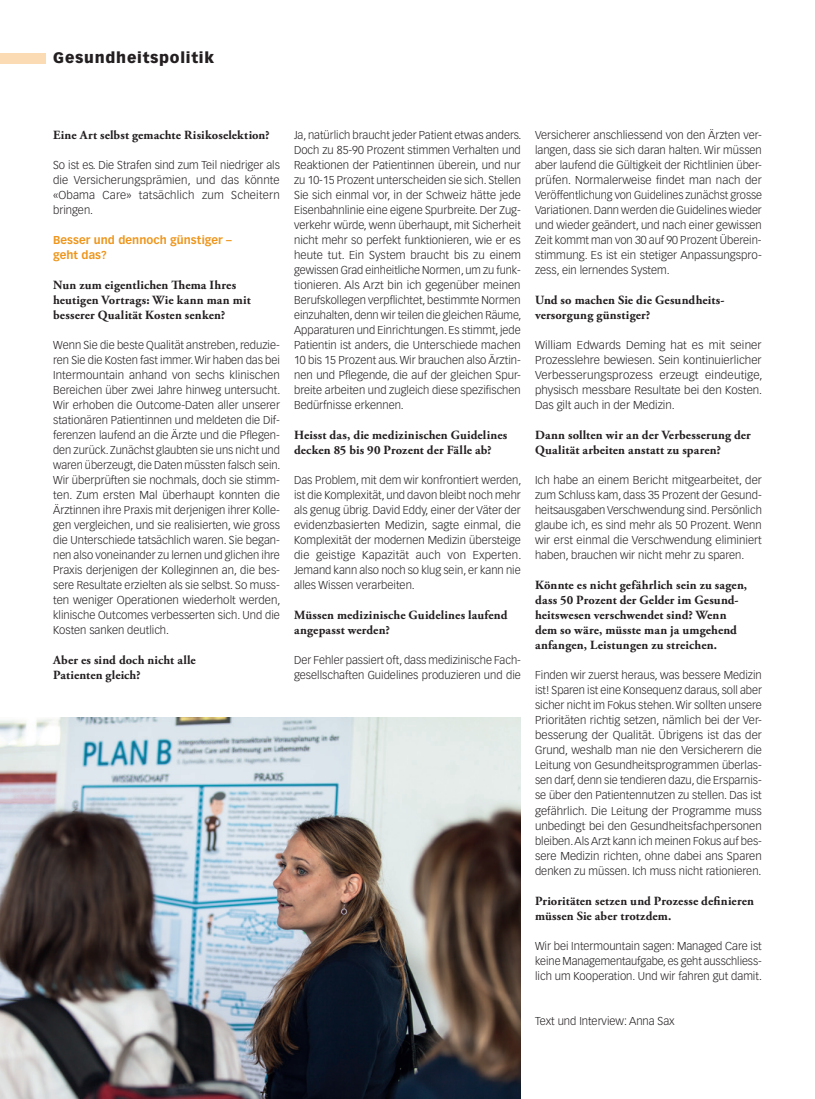
<style>
.page{position:relative;width:815px;height:1099px;background:#fff}
.page>*{position:absolute;margin:0;border:0;box-sizing:border-box;transform-origin:0 0}
.t1{font:900 15px "Vectora LT Std";letter-spacing:.05em;color:#231f20}
.t2{font:700 12.5px/15px "Adobe Garamond Pro";letter-spacing:.01em;color:#231f20}
.t3{font:300 11.25px/15px "Vectora LT Std";color:#231f20;text-align:justify}
.t4{font:300 11.25px/15px "Vectora LT Std";color:#231f20;text-align:justify;scale:1.04 1}
.t5{font:700 11.25px/15px "Vectora LT Std";letter-spacing:.005em;color:#ee961c}
</style>
<div class="page">
<div style="left:0;top:53px;width:45px;height:10px;background:#fbdbb3"></div>
<img style="left:0;top:718px;width:521px;height:380px">
<h1 class="t1" style="left:53px;top:49px;width:162px">Gesundheitspolitik</h1>
<p class="t2" style="left:53px;top:128px;width:218px">Eine Art selbst gemachte Risikoselektion?</p>
<p class="t3" style="left:53px;top:158px;width:228px">So ist es. Die Strafen sind zum Teil niedriger als die Versicherungsprämien, und das könnte «Obama Care» tatsächlich zum Scheitern bringen.</p>
<p class="t5" style="left:53px;top:233px;width:180px">Besser und dennoch günstiger – geht das?</p>
<p class="t2" style="left:53px;top:278px;width:199px">Nun zum eigentlichen Thema Ihres heutigen Vortrags: Wie kann man mit besserer Qualität Kosten senken?</p>
<p class="t3" style="left:53px;top:338px;width:229px">Wenn Sie die beste Qualität anstreben, reduzie&shy;ren Sie die Kosten fast immer. Wir haben das bei Intermountain anhand von sechs klinischen Bereichen über zwei Jahre hinweg untersucht.<br>Wir erhoben die Outcome-Daten aller unserer stationären Patientinnen und meldeten die Dif&shy;ferenzen laufend an die Ärzte und die Pflegen&shy;den zurück. Zunächst glaubten sie uns nicht und waren überzeugt, die Daten müssten falsch sein.<br>Wir überprüften sie nochmals, doch sie stimm&shy;ten. Zum ersten Mal überhaupt konnten die Ärztinnen ihre Praxis mit derjenigen ihrer Kolle&shy;gen vergleichen, und sie realisierten, wie gross die Unterschiede tatsächlich waren. Sie began&shy;nen also voneinander zu lernen und glichen ihre Praxis derjenigen der Kolleginnen an, die bes&shy;sere Resultate erzielten als sie selbst. So muss&shy;ten weniger Operationen wiederholt werden, klinische Outcomes verbesserten sich. Und die Kosten sanken deutlich.</p>
<p class="t2" style="left:53px;top:653px;width:144px">Aber es sind doch nicht alle<br>Patienten gleich?</p>
<p class="t3" style="left:294px;top:128px;width:229px">Ja, natürlich braucht jeder Patient etwas anders.<br>Doch zu 85-90 Prozent stimmen Verhalten und Reaktionen der Patientinnen überein, und nur zu 10-15 Prozent unterscheiden sie sich. Stellen Sie sich einmal vor, in der Schweiz hätte jede Eisenbahnlinie eine eigene Spurbreite. Der Zug&shy;verkehr würde, wenn überhaupt, mit Sicherheit nicht mehr so perfekt funktionieren, wie er es heute tut. Ein System braucht bis zu einem gewissen Grad einheitliche Normen, um zu funk&shy;tionieren. Als Arzt bin ich gegenüber meinen Berufskollegen verpflichtet, bestimmte Normen einzuhalten, denn wir teilen die gleichen Räume, Apparaturen und Einrichtungen. Es stimmt, jede Patientin ist anders, die Unterschiede machen 10 bis 15 Prozent aus. Wir brauchen also Ärztin&shy;nen und Pflegende, die auf der gleichen Spur&shy;breite arbeiten und zugleich diese spezifischen Bedürfnisse erkennen.</p>
<p class="t2" style="left:294px;top:428px;width:215px">Heisst das, die medizinischen Guidelines decken 85 bis 90 Prozent der Fälle ab?</p>
<p class="t3" style="left:294px;top:473px;width:229px">Das Problem, mit dem wir konfrontiert werden, ist die Komplexität, und davon bleibt noch mehr als genug übrig. David Eddy, einer der Väter der evidenzbasierten Medizin, sagte einmal, die Komplexität der modernen Medizin übersteige die geistige Kapazität auch von Experten.<br>Jemand kann also noch so klug sein, er kann nie alles Wissen verarbeiten.</p>
<p class="t2" style="left:294px;top:608px;width:215px">Müssen medizinische Guidelines laufend angepasst werden?</p>
<p class="t3" style="left:294px;top:653px;width:228px">Der Fehler passiert oft, dass medizinische Fach&shy;gesellschaften Guidelines produzieren und die</p>
<p class="t3" style="left:535px;top:128px;width:228px">Versicherer anschliessend von den Ärzten ver&shy;langen, dass sie sich daran halten. Wir müssen aber laufend die Gültigkeit der Richtlinien über&shy;prüfen. Normalerweise findet man nach der Veröffentlichung von Guidelines zunächst grosse Variationen. Dann werden die Guidelines wieder und wieder geändert, und nach einer gewissen Zeit kommt man von 30 auf 90 Prozent Überein&shy;stimmung. Es ist ein stetiger Anpassungspro&shy;zess, ein lernendes System.</p>
<p class="t2" style="left:535px;top:293px;width:191px">Und so machen Sie die Gesundheits&shy;versorgung günstiger?</p>
<p class="t4" style="left:535px;top:338px;width:220px">William Edwards Deming hat es mit seiner Prozesslehre bewiesen. Sein kontinuierlicher Verbesserungsprozess erzeugt eindeutige, physisch messbare Resultate bei den Kosten.<br>Das gilt auch in der Medizin.</p>
<p class="t2" style="left:535px;top:428px;width:217px">Dann sollten wir an der Verbesserung der<br>Qualität arbeiten anstatt zu sparen?</p>
<p class="t3" style="left:535px;top:473px;width:228px">Ich habe an einem Bericht mitgearbeitet, der zum Schluss kam, dass 35 Prozent der Gesund&shy;heitsausgaben Verschwendung sind. Persönlich glaube ich, es sind mehr als 50 Prozent. Wenn wir erst einmal die Verschwendung eliminiert haben, brauchen wir nicht mehr zu sparen.</p>
<p class="t2" style="left:535px;top:578px;width:214px">Könnte es nicht gefährlich sein zu sagen, dass 50 Prozent der Gelder im Gesund&shy;heitswesen verschwendet sind? Wenn dem so wäre, müsste man ja umgehend anfangen, Leistungen zu streichen.</p>
<p class="t3" style="left:535px;top:668px;width:228px">Finden wir zuerst heraus, was bessere Medizin ist! Sparen ist eine Konsequenz daraus, soll aber sicher nicht im Fokus stehen. Wir sollten unsere Prioritäten richtig setzen, nämlich bei der Ver&shy;besserung der Qualität. Übrigens ist das der Grund, weshalb man nie den Versicherern die Leitung von Gesundheitsprogrammen überlas&shy;sen darf, denn sie tendieren dazu, die Ersparnis&shy;se über den Patientennutzen zu stellen. Das ist gefährlich. Die Leitung der Programme muss unbedingt bei den Gesundheitsfachpersonen bleiben. Als Arzt kann ich meinen Fokus auf bes&shy;sere Medizin richten, ohne dabei ans Sparen denken zu müssen. Ich muss nicht rationieren.</p>
<p class="t2" style="left:535px;top:893px;width:220px">Prioritäten setzen und Prozesse definieren müssen Sie aber trotzdem.</p>
<p class="t3" style="left:535px;top:938px;width:228px">Wir bei Intermountain sagen: Managed Care ist keine Managementaufgabe, es geht ausschliess&shy;lich um Kooperation. Und wir fahren gut damit.</p>
<p class="t3" style="left:535px;top:1013px;width:141px">Text und Interview: Anna Sax</p>
</div>
